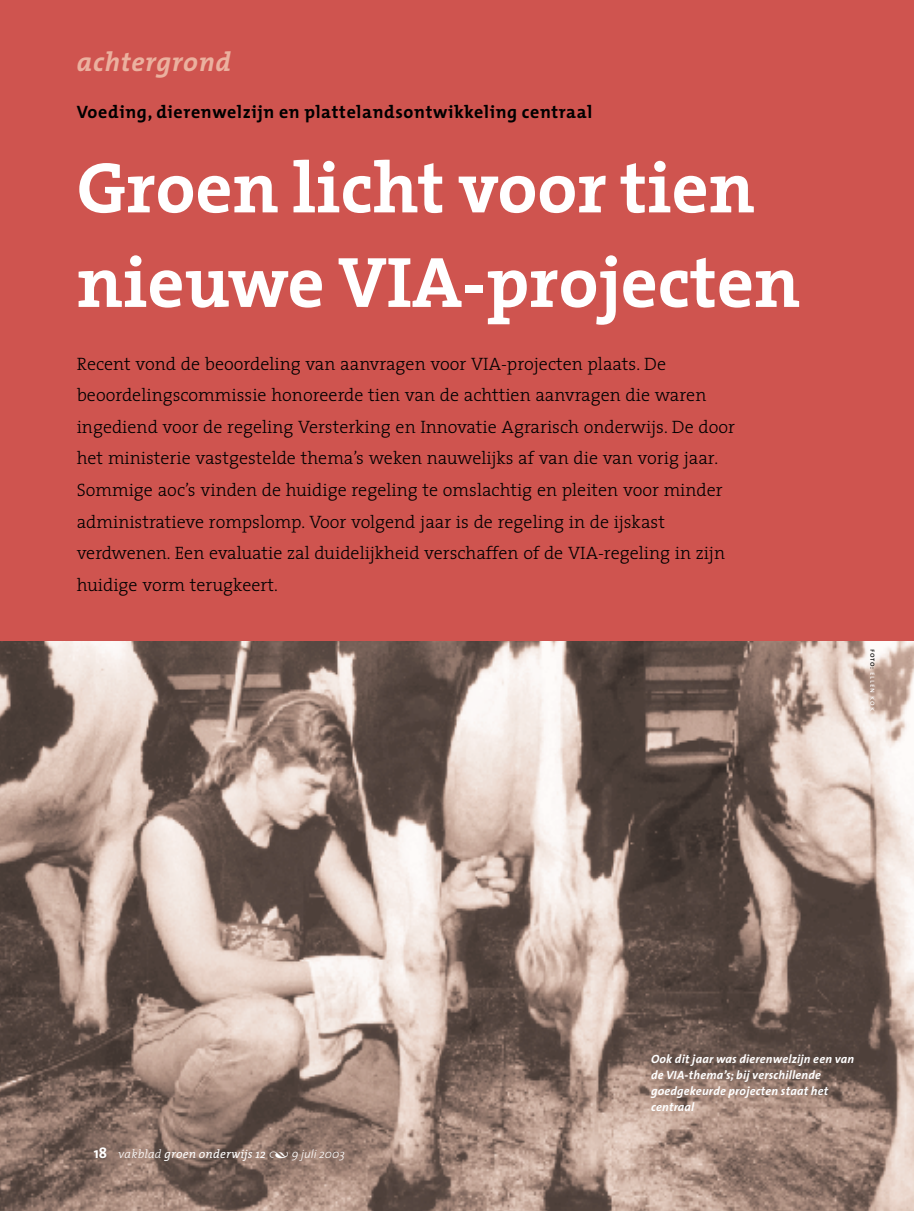
<style>
.page{position:relative;width:914px;height:1211px;background:#fff}
.page>*{position:absolute;margin:0;border:0;box-sizing:border-box;transform-origin:0 0}
.t1{font:700 72px/94.5px "The Serif";color:#fff}
.t2{font:italic 700 27px "The Mix";letter-spacing:.03em;color:#ebb19f}
.t3{font:300 18px/31.5px "The Serif";color:#000}
.t4{font:700 18px "The Mix";letter-spacing:.035em;color:#000}
.t5{font:italic 700 12px/15.8px "The Sans";letter-spacing:.02em;color:#fff}
.t6{font:italic 12px "The Serif";letter-spacing:.02em;color:#fff}
.t7{font:7.5px "The Sans Caps";letter-spacing:.115em;color:#fff}
.s1{color:#000}
.s2{font-family:"The Sans";font-weight:700;font-style:normal;font-size:15px}
.s3{font-weight:300}
.s4{font-family:"The Serif Extra Light Expert";font-style:normal}
.s5{font-family:"The Sans";font-weight:300}
</style>
<div class="page">
<div style="left:0;top:0;width:914px;height:645px;background:#cf544f"></div>
<img style="left:0;top:641px;width:914px;height:569px">
<h2 class="t2" style="left:77px;top:52px;width:156px">achtergrond</h2>
<p class="t4" style="left:77px;top:105px;width:517px">Voeding, dierenwelzijn en plattelandsontwikkeling centraal</p>
<h1 class="t1" style="left:77px;top:148px;width:725px">Groen licht voor tien nieuwe VIA-projecten</h1>
<p class="t3" style="left:77px;top:350px;width:659px">Recent vond de beoordeling van aanvragen voor VIA-projecten plaats. De beoordelingscommissie honoreerde tien van de achttien aanvragen die waren ingediend voor de regeling Versterking en Innovatie Agrarisch onderwijs. De door het ministerie vastgestelde thema’s weken nauwelijks af van die van vorig jaar.<br>Sommige aoc’s vinden de huidige regeling te omslachtig en pleiten voor minder administratieve rompslomp. Voor volgend jaar is de regeling in de ijskast verdwenen. Een evaluatie zal duidelijkheid verschaffen of de VIA-regeling in zijn huidige vorm terugkeert.</p>
<p class="t7" style="left:877px;top:648px;width:64px;rotate:90deg"><span class="s1">foto:</span> ellen kok</p>
<p class="t6" style="left:94px;top:1149px;width:253px"><span class="s2">18</span> <span class="s3">vakblad</span> groen onderwijs 12 <span class="s4">Œ</span> <span class="s5">9 juli 2003</span></p>
<p class="t5" style="left:651px;top:1052px;width:204px">Ook dit jaar was dierenwelzijn een van de VIA-thema’s; bij verschillende goedgekeurde projecten staat het centraal</p>
</div>
